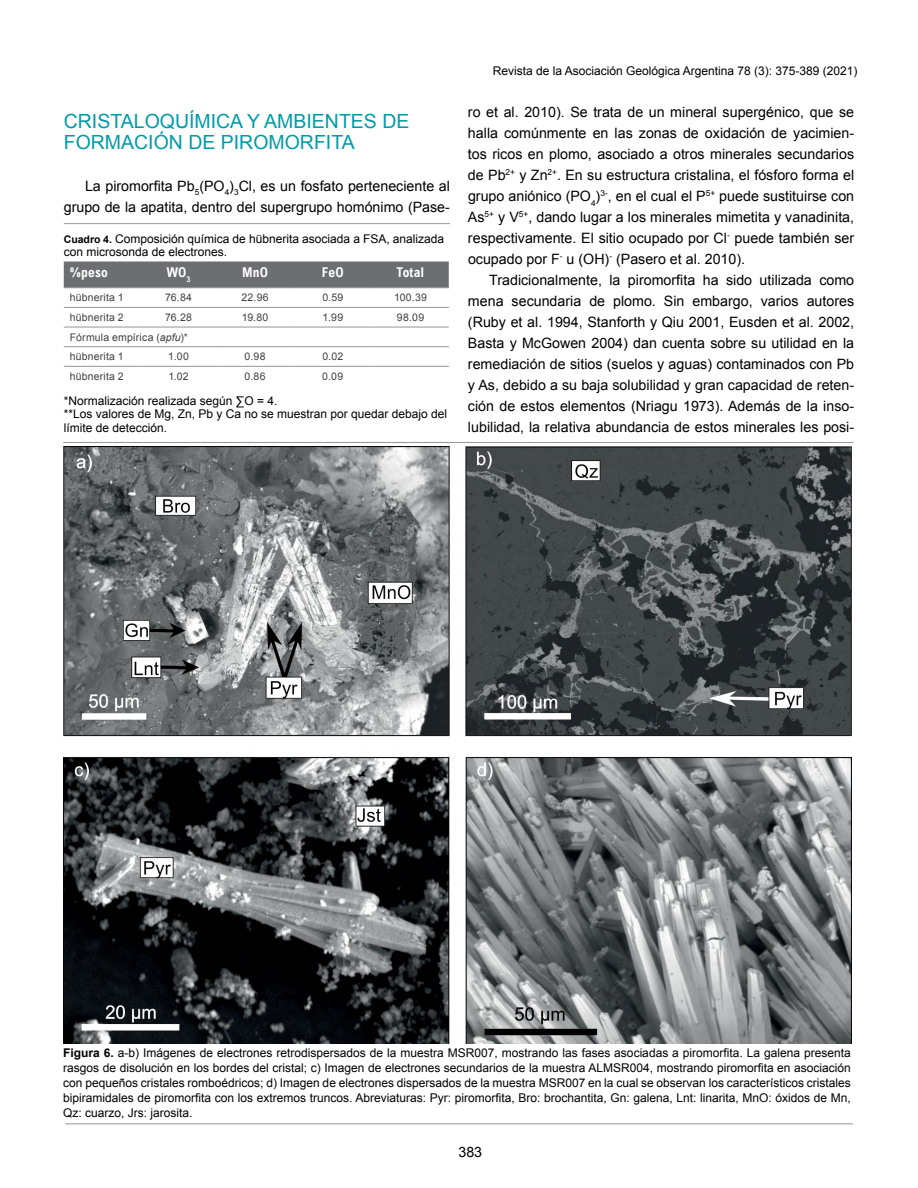
<style>
.page{position:relative;width:918px;height:1188px;background:#fff}
.page>*{position:absolute;margin:0;border:0;box-sizing:border-box;transform-origin:0 0}
.t1{font:19.5px/21px "Arial";color:#009ba9}
.t2{font:14.25px/21px "Arial";color:#000;text-align:justify}
.t3{font:700 condensed 13.5px "Arial";letter-spacing:.015em;color:#fff}
.t4{font:12px/15px "Arial";color:#000}
.t5{font:10.5px/19.6px "Arial";letter-spacing:.015em;color:#414042}
.s1{font-weight:700;font-size:10.5px}
.s2{font-style:italic}
.s3{font-weight:700}
</style>
<div class="page">
<hr style="left:64px;top:223px;width:386px;height:1px;background:#939598">
<div style="left:64px;top:262px;width:385px;height:26px;background:#6d6e71"></div>
<hr style="left:64px;top:288px;width:76px;height:1px;background:#939598">
<hr style="left:140px;top:288px;width:77px;height:1px;background:#939598">
<hr style="left:217px;top:288px;width:76px;height:1px;background:#939598">
<hr style="left:293px;top:288px;width:79px;height:1px;background:#939598">
<hr style="left:372px;top:288px;width:77px;height:1px;background:#939598">
<hr style="left:64px;top:307px;width:76px;height:1px;background:#939598">
<hr style="left:140px;top:307px;width:77px;height:1px;background:#939598">
<hr style="left:217px;top:307px;width:76px;height:1px;background:#939598">
<hr style="left:293px;top:307px;width:79px;height:1px;background:#939598">
<hr style="left:372px;top:307px;width:77px;height:1px;background:#939598">
<hr style="left:64px;top:327px;width:76px;height:1px;background:#939598">
<hr style="left:140px;top:327px;width:77px;height:1px;background:#939598">
<hr style="left:217px;top:327px;width:76px;height:1px;background:#939598">
<hr style="left:293px;top:327px;width:79px;height:1px;background:#939598">
<hr style="left:372px;top:327px;width:77px;height:1px;background:#939598">
<hr style="left:64px;top:346px;width:76px;height:1px;background:#939598">
<hr style="left:140px;top:346px;width:77px;height:1px;background:#939598">
<hr style="left:217px;top:346px;width:76px;height:1px;background:#939598">
<hr style="left:293px;top:346px;width:79px;height:1px;background:#939598">
<hr style="left:372px;top:346px;width:77px;height:1px;background:#939598">
<hr style="left:64px;top:366px;width:76px;height:1px;background:#939598">
<hr style="left:140px;top:366px;width:77px;height:1px;background:#939598">
<hr style="left:217px;top:366px;width:76px;height:1px;background:#939598">
<hr style="left:293px;top:366px;width:79px;height:1px;background:#939598">
<hr style="left:372px;top:366px;width:77px;height:1px;background:#939598">
<hr style="left:63px;top:442px;width:791px;height:1px;background:#939598">
<img style="left:63px;top:447px;width:788px;height:597px">
<hr style="left:65px;top:1123px;width:788px;height:1px;background:#939598">
<h1 class="t1" style="left:64px;top:110px;width:347px">CRISTALOQUÍMICA Y AMBIENTES DE<br>FORMACIÓN DE PIROMORFITA</h1>
<p class="t2" style="left:64px;top:175px;width:388px;text-align:right">La piromorfita Pb<sub>5</sub>(PO<sub>4</sub>)<sub>3</sub>Cl, es un fosfato perteneciente al grupo de la apatita, dentro del supergrupo homónimo (Pase-</p>
<p class="t4" style="left:64px;top:232px;width:382px;line-height:13.5px"><span class="s1">Cuadro 4.</span> Composición química de hübnerita asociada a FSA, analizada con microsonda de electrones.</p>
<p class="t3" style="left:70px;top:265px;width:40px">%peso</p>
<p class="t3" style="left:167px;top:265px;width:25px">WO<sub>3</sub></p>
<p class="t3" style="left:242px;top:265px;width:27px">MnO</p>
<p class="t3" style="left:322px;top:265px;width:23px">FeO</p>
<p class="t3" style="left:397px;top:265px;width:29px">Total</p>
<p class="t5" style="left:70px;top:288px;width:56px">hübnerita 1</p>
<p class="t5" style="left:165px;top:288px;width:29px">76.84</p>
<p class="t5" style="left:241px;top:288px;width:29px">22.96</p>
<p class="t5" style="left:322px;top:288px;width:22px">0.59</p>
<p class="t5" style="left:394px;top:288px;width:34px">100.39</p>
<p class="t5" style="left:70px;top:308px;width:56px">hübnerita 2</p>
<p class="t5" style="left:165px;top:308px;width:28px">76.28</p>
<p class="t5" style="left:242px;top:308px;width:28px">19.80</p>
<p class="t5" style="left:322px;top:308px;width:22px">1.99</p>
<p class="t5" style="left:397px;top:308px;width:29px">98.09</p>
<p class="t5" style="left:70px;top:327px;width:120px">Fórmula empírica (<span class="s2">apfu</span>)* hübnerita 1</p>
<p class="t5" style="left:168px;top:347px;width:22px">1.00</p>
<p class="t5" style="left:245px;top:347px;width:23px">0.98</p>
<p class="t5" style="left:322px;top:347px;width:22px">0.02</p>
<p class="t5" style="left:70px;top:367px;width:56px">hübnerita 2</p>
<p class="t5" style="left:168px;top:367px;width:22px">1.02</p>
<p class="t5" style="left:245px;top:367px;width:23px">0.86</p>
<p class="t5" style="left:322px;top:367px;width:23px">0.09</p>
<p class="t4" style="left:64px;top:394px;width:385px;line-height:13.5px">*Normalización realizada según ∑O = 4.<br>**Los valores de Mg, Zn, Pb y Ca no se muestran por quedar debajo del límite de detección.</p>
<p class="t4" style="left:493px;top:63px;width:366px">Revista de la Asociación Geológica Argentina 78 (3): 375-389 (2021)</p>
<p class="t2" style="left:468px;top:102px;width:388px">ro et al. 2010). Se trata de un mineral supergénico, que se halla comúnmente en las zonas de oxidación de yacimien&shy;tos ricos en plomo, asociado a otros minerales secundarios de Pb<sup>2+</sup> y Zn<sup>2+</sup>. En su estructura cristalina, el fósforo forma el grupo aniónico (PO<sub>4</sub>)<sup>3-</sup>, en el cual el P<sup>5+</sup> puede sustituirse con As<sup>5+</sup> y V<sup>5+</sup>, dando lugar a los minerales mimetita y vanadinita, respectivamente. El sitio ocupado por Cl<sup>-</sup> puede también ser ocupado por F<sup>-</sup> u (OH)<sup>-</sup> (Pasero et al. 2010).</p>
<p class="t2" style="left:468px;top:270px;width:388px;text-indent:21px">Tradicionalmente, la piromorfita ha sido utilizada como mena secundaria de plomo. Sin embargo, varios autores (Ruby et al. 1994, Stanforth y Qiu 2001, Eusden et al. 2002, Basta y McGowen 2004) dan cuenta sobre su utilidad en la remediación de sitios (suelos y aguas) contaminados con Pb y As, debido a su baja solubilidad y gran capacidad de reten&shy;ción de estos elementos (Nriagu 1973). Además de la inso&shy;lubilidad, la relativa abundancia de estos minerales les posi-</p>
<p class="t4" style="left:63px;top:1045px;width:789px;text-align:justify"><span class="s3">Figura 6.</span> a-b) Imágenes de electrones retrodispersados de la muestra MSR007, mostrando las fases asociadas a piromorfita. La galena presenta rasgos de disolución en los bordes del cristal; c) Imagen de electrones secundarios de la muestra ALMSR004, mostrando piromorfita en asociación con pequeños cristales romboédricos; d) Imagen de electrones dispersados de la muestra MSR007 en la cual se observan los característicos cristales bipiramidales de piromorfita con los extremos truncos. Abreviaturas: Pyr: piromorfita, Bro: brochantita, Gn: galena, Lnt: linarita, MnO: óxidos de Mn, Qz: cuarzo, Jrs: jarosita.</p>
<p class="t2" style="left:458px;top:1141px;width:25px">383</p>
</div>
